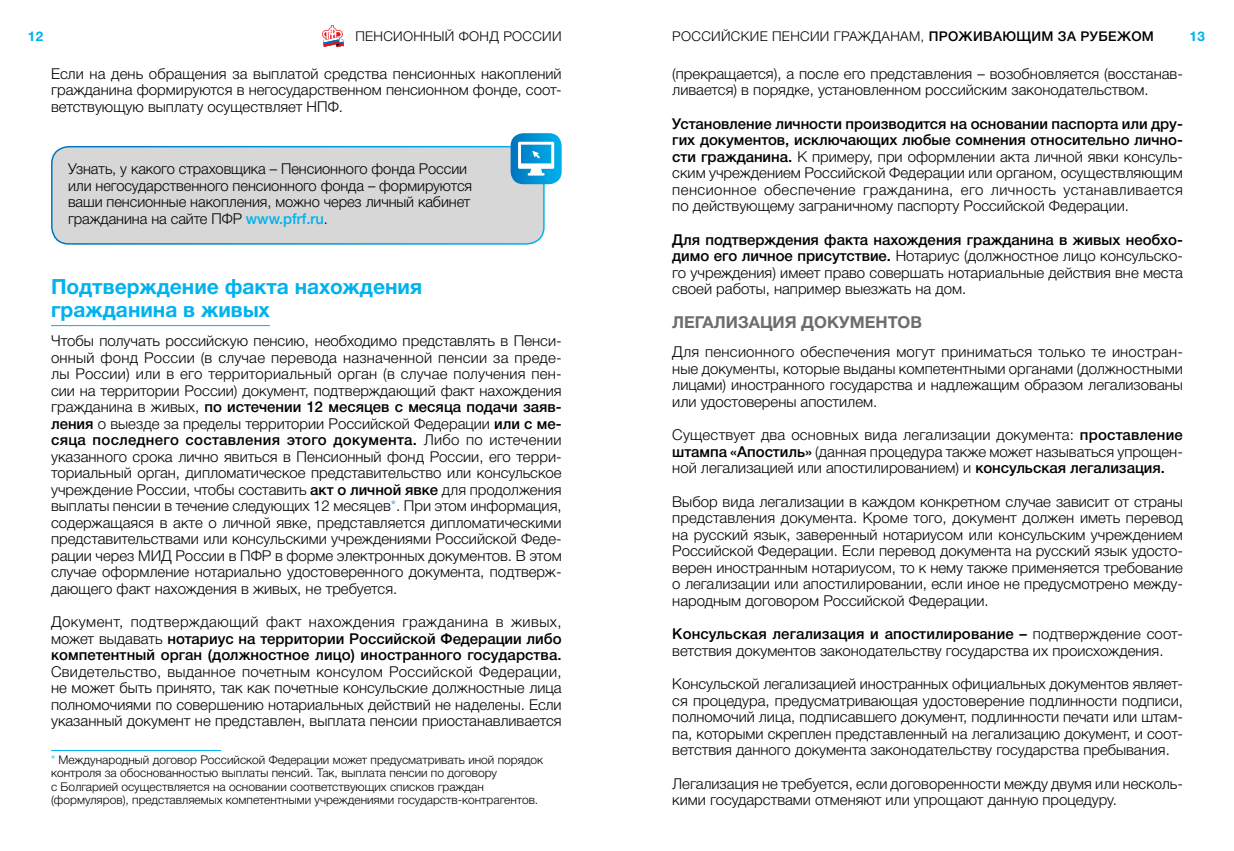
<style>
.page{position:relative;width:1234px;height:851px;background:#fff}
.page>*{position:absolute;margin:0;border:0;box-sizing:border-box;transform-origin:0 0}
.t1{font:700 21px/22.5px "Helvetica Neue Cyr";color:#00b2ed}
.t2{font:700 16.5px "Helvetica Neue Cyr";color:#6f6c6b}
.t3{font:300 15px/16.5px "Helvetica Neue Cyr";color:#000;text-align:justify}
.t4{font:500 15px/16.5px "Helvetica Neue Cyr";letter-spacing:.005em;color:#000;text-align:justify}
.t5{font:300 13.5px "Helvetica Neue Cyr";letter-spacing:.025em;color:#000}
.t6{font:700 13.5px "Helvetica Neue Cyr";color:#00b2ed}
.t7{font:300 12px/13.5px "Helvetica Neue Cyr";color:#000}
.s1{font-weight:500}
.s2{font-weight:500;color:#00b2ed}
.s3{color:#00b2ed}
.s4{font-weight:300}
</style>
<div class="page">
<div style="left:52px;top:147px;width:492px;height:97px;background:#d7d7d7;border-radius:17px"></div>
<div style="left:51px;top:146px;width:493px;height:98px;border:2px solid #fff;border-radius:17px"></div>
<hr style="left:51px;top:750px;width:170px;height:1px;background:#00b2ed">
<svg style="left:510px;top:133px;width:51px;height:51px"></svg>
<svg style="left:518px;top:142px;width:36px;height:33px"></svg>
<hr style="left:51px;top:325px;width:219px;height:1px;background:#00b2ed">
<svg style="left:322px;top:25px;width:21px;height:22px"></svg>
<p class="t6" style="left:28px;top:31px;width:17px">12</p>
<p class="t5" style="left:355px;top:31px;width:208px">ПЕНСИОННЫЙ ФОНД РОССИИ</p>
<p class="t5" style="left:672px;top:31px;width:483px">РОССИЙСКИЕ ПЕНСИИ ГРАЖДАНАМ, <span class="s1">ПРОЖИВАЮЩИМ ЗА РУБЕЖОМ</span></p>
<p class="t6" style="left:1189px;top:31px;width:17px">13</p>
<p class="t3" style="left:51px;top:67px;width:512px">Если на день обращения за выплатой средства пенсионных накоплений гражданина формируются в негосударственном пенсионном фонде, соот&shy;ветствующую выплату осуществляет НПФ.</p>
<p class="t3" style="left:68px;top:163px;width:405px;text-align:left">Узнать, у какого страховщика – Пенсионного фонда России или негосударственного пенсионного фонда – формируются ваши пенсионные накопления, можно через личный кабинет гражданина на сайте ПФР <span class="s2">www.pfrf.ru</span>.</p>
<h1 class="t1" style="left:51px;top:278px;width:372px">Подтверждение факта нахождения гражданина в живых</h1>
<p class="t3" style="left:51px;top:334px;width:512px">Чтобы получать российскую пенсию, необходимо представлять в Пенси&shy;онный фонд России (в случае перевода назначенной пенсии за преде&shy;лы России) или в его территориальный орган (в случае получения пен&shy;сии на территории России) документ, подтверждающий факт нахождения гражданина в живых, <span class="s1">по истечении 12 месяцев с месяца подачи заяв&shy;ления</span> о выезде за пределы территории Российской Федерации <span class="s1">или с ме&shy;сяца последнего составления этого документа.</span> Либо по истечении указанного срока лично явиться в Пенсионный фонд России, его терри&shy;ториальный орган, дипломатическое представительство или консульское учреждение России, чтобы составить <span class="s1">акт о личной явке</span> для продолжения выплаты пенсии в течение следующих 12 месяцев<span class="s3">*</span>. При этом информация, содержащаяся в акте о личной явке, представляется дипломатическими представительствами или консульскими учреждениями Российской Феде&shy;рации через МИД России в ПФР в форме электронных документов. В этом случае оформление нотариально удостоверенного документа, подтверж&shy;дающего факт нахождения в живых, не требуется.</p>
<p class="t4" style="left:51px;top:615px;width:512px"><span class="s4">Документ, подтверждающий факт нахождения гражданина в живых, может выдавать</span> нотариус на территории Российской Федерации либо компетентный орган (должностное лицо) иностранного государства.</p>
<p class="t3" style="left:51px;top:665px;width:512px">Свидетельство, выданное почетным консулом Российской Федерации, не может быть принято, так как почетные консульские должностные лица полномочиями по совершению нотариальных действий не наделены. Если указанный документ не представлен, выплата пенсии приостанавливается</p>
<p class="t7" style="left:51px;top:754px;width:493px"><span class="s3">*</span> Международный договор Российской Федерации может предусматривать иной порядок контроля за обоснованностью выплаты пенсий. Так, выплата пенсии по договору<br>с Болгарией осуществляется на основании соответствующих списков граждан (формуляров), представляемых компетентными учреждениями государств-контрагентов.</p>
<p class="t3" style="left:672px;top:67px;width:512px">(прекращается), а после его представления – возобновляется (восстанав&shy;ливается) в порядке, установленном российским законодательством.</p>
<p class="t3" style="left:672px;top:117px;width:512px"><span class="s1">Установление личности производится на основании паспорта или дру&shy;гих документов, исключающих любые сомнения относительно лично&shy;сти гражданина.</span> К примеру, при оформлении акта личной явки консуль&shy;ским учреждением Российской Федерации или органом, осуществляющим пенсионное обеспечение гражданина, его личность устанавливается по действующему заграничному паспорту Российской Федерации.</p>
<p class="t3" style="left:672px;top:233px;width:512px"><span class="s1">Для подтверждения факта нахождения гражданина в живых необхо&shy;димо его личное присутствие.</span> Нотариус (должностное лицо консульско&shy;го учреждения) имеет право совершать нотариальные действия вне места своей работы, например выезжать на дом.</p>
<p class="t2" style="left:672px;top:316px;width:251px">ЛЕГАЛИЗАЦИЯ ДОКУМЕНТОВ</p>
<p class="t3" style="left:672px;top:345px;width:512px">Для пенсионного обеспечения могут приниматься только те иностран&shy;ные документы, которые выданы компетентными органами (должностными лицами) иностранного государства и надлежащим образом легализованы или удостоверены апостилем.</p>
<p class="t3" style="left:672px;top:428px;width:512px">Существует два основных вида легализации документа: <span class="s1">проставление штампа «Апостиль»</span> (данная процедура также может называться упрощен&shy;ной легализацией или апостилированием) и <span class="s1">консульская легализация.</span></p>
<p class="t3" style="left:672px;top:495px;width:512px">Выбор вида легализации в каждом конкретном случае зависит от страны представления документа. Кроме того, документ должен иметь перевод на русский язык, заверенный нотариусом или консульским учреждением Российской Федерации. Если перевод документа на русский язык удосто&shy;верен иностранным нотариусом, то к нему также применяется требование о легализации или апостилировании, если иное не предусмотрено между&shy;народным договором Российской Федерации.</p>
<p class="t3" style="left:672px;top:627px;width:512px"><span class="s1">Консульская легализация и апостилирование –</span> подтверждение соот&shy;ветствия документов законодательству государства их происхождения.</p>
<p class="t3" style="left:672px;top:677px;width:512px">Консульской легализацией иностранных официальных документов являет&shy;ся процедура, предусматривающая удостоверение подлинности подписи, полномочий лица, подписавшего документ, подлинности печати или штам&shy;па, которыми скреплен представленный на легализацию документ, и соот&shy;ветствия данного документа законодательству государства пребывания.</p>
<p class="t3" style="left:672px;top:777px;width:512px">Легализация не требуется, если договоренности между двумя или несколь&shy;кими государствами отменяют или упрощают данную процедуру.</p>
</div>
